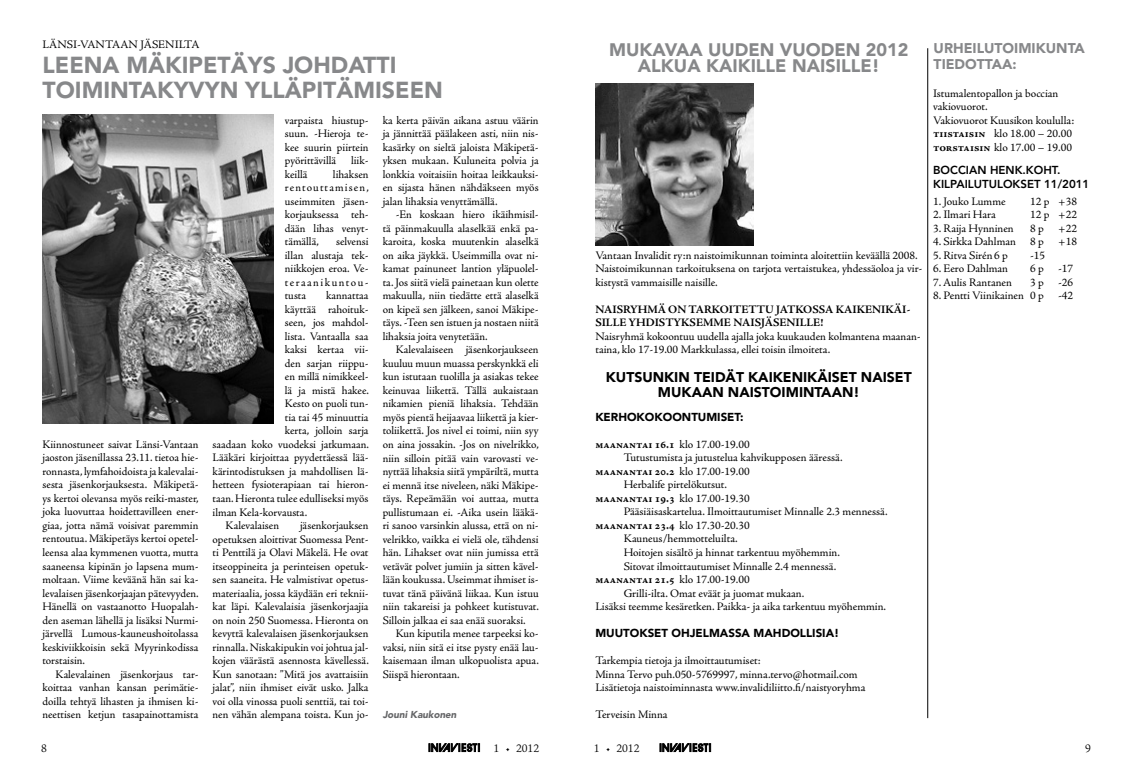
<style>
.page{position:relative;width:1134px;height:766px;background:#fff}
.page>*{position:absolute;margin:0;border:0;box-sizing:border-box;transform-origin:0 0}
.t1{font:900 23px/25px "Avenir";color:#87888a}
.t2{font:900 18px/16px "Avenir";color:#87888a;text-align:center}
.t3{font:900 14px/15px "Avenir";color:#000;text-align:center}
.t4{font:900 14px/16px "Avenir";color:#87888a}
.t5{font:300 12px "Adobe Jenson Pro";color:#000}
.t6{font:11.5px/13.5px "Adobe Jenson Pro";color:#000;text-align:justify}
.t7{font:700 11.5px/13.5px "Adobe Jenson Pro";color:#000}
.t8{font:900 11.5px "Avenir";color:#000}
.t9{font:800 11.5px/13.5px "Avenir";color:#000}
.t10{font:italic 900 10px "Avenir";color:#646567}
.s1{font-weight:700}
</style>
<div class="page">
<svg style="left:429px;top:743px;width:51px;height:8px"></svg>
<svg style="left:660px;top:743px;width:51px;height:8px"></svg>
<img style="left:595px;top:83px;width:158px;height:162px">
<hr style="left:927px;top:48px;width:1px;height:670px;background:#000">
<img style="left:43px;top:115px;width:230px;height:308px">
<p class="t6" style="left:43px;top:38px;width:159px">LÄNSI-VANTAAN JÄSENILTA</p>
<h1 class="t1" style="left:43px;top:53px;width:402px">LEENA MÄKIPETÄYS JOHDATTI<br>TOIMINTAKYVYN YLLÄPITÄMISEEN</h1>
<p class="t6" style="left:43px;top:437px;width:158px">Kiinnostuneet saivat Länsi-Vantaan jaoston jäsenillassa 23.11. tietoa hie&shy;ronnasta, lymfahoidoista ja kalevalai&shy;sesta jäsenkorjauksesta. Mäkipetä&shy;ys kertoi olevansa myös reiki-master, joka luovuttaa hoidettavilleen ener&shy;giaa, jotta nämä voisivat paremmin rentoutua. Mäkipetäys kertoi opetel&shy;leensa alaa kymmenen vuotta, mutta saaneensa kipinän jo lapsena mum&shy;moltaan. Viime keväänä hän sai ka&shy;levalaisen jäsenkorjaajan pätevyyden.<br>Hänellä on vastaanotto Huopalah&shy;den aseman lähellä ja lisäksi Nurmi&shy;järvellä Lumous-kauneushoitolassa keskiviikkoisin sekä Myyrinkodissa torstaisin.</p>
<p class="t6" style="left:43px;top:667px;width:157px;text-indent:13px">Kalevalainen jäsenkorjaus tar&shy;koittaa vanhan kansan perimätie&shy;doilla tehtyä lihasten ja ihmisen ki&shy;neettisen ketjun tasapainottamista</p>
<p class="t6" style="left:285px;top:113px;width:85px">varpaista hiustup&shy;suun. -Hieroja te&shy;kee suurin piirtein pyörittävillä</p>
<p class="t6" style="left:351px;top:154px;width:19px">liik-</p>
<p class="t6" style="left:285px;top:167px;width:24px">keillä</p>
<p class="t6" style="left:285px;top:167px;width:86px;text-indent:48px">lihaksen rentouttamisen, useimmiten jäsen&shy;korjauksessa teh&shy;dään lihas venyt&shy;tämällä,</p>
<p class="t6" style="left:285px;top:235px;width:85px;text-indent:51px">selvensi illan alustaja tek&shy;niikkojen eroa. Ve&shy;teraanikuntou&shy;tusta</p>
<p class="t6" style="left:326px;top:289px;width:44px">kannattaa</p>
<p class="t6" style="left:285px;top:302px;width:85px">käyttää rahoituk-</p>
<p class="t6" style="left:285px;top:316px;width:85px">seen, jos mahdol-</p>
<p class="t6" style="left:285px;top:329px;width:85px">lista. Vantaalla saa</p>
<p class="t6" style="left:285px;top:343px;width:85px">kaksi kertaa vii-</p>
<p class="t6" style="left:285px;top:356px;width:85px">den sarjan riippu-</p>
<p class="t6" style="left:285px;top:370px;width:85px">en millä nimikkeel-</p>
<p class="t6" style="left:285px;top:383px;width:86px">lä ja mistä hakee.</p>
<p class="t6" style="left:285px;top:397px;width:85px">Kesto on puoli tun-</p>
<p class="t6" style="left:285px;top:410px;width:85px">tia tai 45 minuuttia</p>
<p class="t6" style="left:285px;top:424px;width:85px">kerta, jolloin sarja</p>
<p class="t6" style="left:213px;top:437px;width:158px">saadaan koko vuodeksi jatkumaan.</p>
<p class="t6" style="left:213px;top:451px;width:157px">Lääkäri kirjoittaa pyydettäessä lää-</p>
<p class="t6" style="left:213px;top:464px;width:157px">kärintodistuksen ja mahdollisen lä-</p>
<p class="t6" style="left:213px;top:478px;width:157px">hetteen fysioterapiaan tai hieron-</p>
<p class="t6" style="left:213px;top:491px;width:157px">taan. Hieronta tulee edulliseksi myös</p>
<p class="t6" style="left:213px;top:505px;width:96px">ilman Kela-korvausta.</p>
<p class="t6" style="left:226px;top:518px;width:55px">Kalevalaisen</p>
<p class="t6" style="left:213px;top:518px;width:158px;text-indent:87px">jäsenkorjauksen opetuksen aloittivat Suomessa Pent&shy;ti Penttilä ja Olavi Mäkelä. He ovat itseoppineita ja perinteisen opetuk&shy;sen saaneita. He valmistivat opetus&shy;materiaalia, jossa käydään eri teknii&shy;kat läpi. Kalevalaisia jäsenkorjaajia on noin 250 Suomessa. Hieronta on kevyttä kalevalaisen jäsenkorjauksen rinnalla. Niskakipukin voi johtua jal&shy;kojen väärästä asennosta kävellessä.<br>Kun sanotaan: ”Mitä jos avattaisiin jalat”, niin ihmiset eivät usko. Jalka voi olla vinossa puoli senttiä, tai toi&shy;nen vähän alempana toista. Kun jo-</p>
<p class="t6" style="left:383px;top:113px;width:157px">ka kerta päivän aikana astuu väärin ja jännittää päälakeen asti, niin nis&shy;kasärky on sieltä jaloista Mäkipetä&shy;yksen mukaan. Kuluneita polvia ja lonkkia voitaisiin hoitaa leikkauksi&shy;en sijasta hänen nähdäkseen myös jalan lihaksia venyttämällä.</p>
<p class="t6" style="left:383px;top:208px;width:157px;text-indent:13px">-En koskaan hiero ikäihmisil&shy;tä päinmakuulla alaselkää enkä pa&shy;karoita, koska muutenkin alaselkä on aika jäykkä. Useimmilla ovat ni&shy;kamat painuneet lantion yläpuolel&shy;ta. Jos siitä vielä painetaan kun olette makuulla, niin tiedätte että alaselkä on kipeä sen jälkeen, sanoi Mäkipe&shy;täys. -Teen sen istuen ja nostaen niitä lihaksia joita venytetään.</p>
<p class="t6" style="left:383px;top:343px;width:158px;text-indent:13px">Kalevalaiseen jäsenkorjaukseen kuuluu muun muassa perskynkkä eli kun istutaan tuolilla ja asiakas tekee keinuvaa liikettä. Tällä aukaistaan nikamien pieniä lihaksia. Tehdään myös pientä heijaavaa liikettä ja kier&shy;toliikettä. Jos nivel ei toimi, niin syy on aina jossakin. -Jos on nivelrikko, niin silloin pitää vain varovasti ve&shy;nyttää lihaksia siitä ympäriltä, mutta ei mennä itse niveleen, näki Mäkipe&shy;täys. Repeämään voi auttaa, mutta pullistumaan ei. -Aika usein lääkä&shy;ri sanoo varsinkin alussa, että on ni&shy;velrikko, vaikka ei vielä ole, tähdensi hän. Lihakset ovat niin jumissa että vetävät polvet jumiin ja sitten kävel&shy;lään koukussa. Useimmat ihmiset is&shy;tuvat tänä päivänä liikaa. Kun istuu niin takareisi ja pohkeet kutistuvat.<br>Silloin jalkaa ei saa enää suoraksi.</p>
<p class="t6" style="left:383px;top:626px;width:158px;text-indent:13px">Kun kiputila menee tarpeeksi ko&shy;vaksi, niin sitä ei itse pysty enää lau&shy;kaisemaan ilman ulkopuolista apua.<br>Siispä hierontaan.</p>
<p class="t10" style="left:383px;top:708px;width:75px">Jouni Kaukonen</p>
<h2 class="t2" style="left:609px;top:42px;width:301px">MUKAVAA UUDEN VUODEN 2012<br>ALKUA KAIKILLE NAISILLE!</h2>
<p class="t4" style="left:934px;top:40px;width:153px">URHEILUTOIMIKUNTA<br>TIEDOTTAA:</p>
<p class="t6" style="left:595px;top:248px;width:328px;text-align:left">Vantaan Invalidit ry:n naistoimikunnan toiminta aloitettiin keväällä 2008.<br>Naistoimikunnan tarkoituksena on tarjota vertaistukea, yhdessäoloa ja vir&shy;kistystä vammaisille naisille.</p>
<p class="t7" style="left:595px;top:302px;width:316px">NAISRYHMÄ ON TARKOITETTU JATKOSSA KAIKENIKÄI-<br>SILLE YHDISTYKSEMME NAISJÄSENILLE!</p>
<p class="t6" style="left:595px;top:329px;width:327px">Naisryhmä kokoontuu uudella ajalla joka kuukauden kolmantena maanan&shy;taina, klo 17-19.00 Markkulassa, ellei toisin ilmoiteta.</p>
<p class="t3" style="left:606px;top:369px;width:307px">KUTSUNKIN TEIDÄT KAIKENIKÄISET NAISET<br>MUKAAN NAISTOIMINTAAN!</p>
<p class="t8" style="left:595px;top:410px;width:150px">KERHOKOKOONTUMISET:</p>
<p class="t6" style="left:595px;top:437px;width:156px"><span class="s1">maanantai 16.1</span> klo 17.00-19.00</p>
<p class="t6" style="left:624px;top:451px;width:220px">Tutustumista ja jutustelua kahvikupposen ääressä.</p>
<p class="t6" style="left:595px;top:464px;width:156px"><span class="s1">maanantai 20.2</span> klo 17.00-19.00</p>
<p class="t6" style="left:624px;top:478px;width:105px">Herbalife pirtelökutsut.</p>
<p class="t6" style="left:595px;top:491px;width:156px"><span class="s1">maanantai 19.3</span> klo 17.00-19.30</p>
<p class="t6" style="left:624px;top:505px;width:265px">Pääsiäisaskartelua. Ilmoittautumiset Minnalle 2.3 mennessä.</p>
<p class="t6" style="left:595px;top:518px;width:156px"><span class="s1">maanantai 23.4</span> klo 17.30-20.30</p>
<p class="t6" style="left:624px;top:532px;width:116px">Kauneus/hemmotteluilta.</p>
<p class="t6" style="left:624px;top:545px;width:218px">Hoitojen sisältö ja hinnat tarkentuu myöhemmin.</p>
<p class="t6" style="left:624px;top:559px;width:214px">Sitovat ilmoittautumiset Minnalle 2.4 mennessä.</p>
<p class="t6" style="left:595px;top:572px;width:156px"><span class="s1">maanantai 21.5</span> klo 17.00-19.00</p>
<p class="t6" style="left:624px;top:586px;width:182px">Grilli-ilta. Omat eväät ja juomat mukaan.</p>
<p class="t6" style="left:595px;top:599px;width:292px">Lisäksi teemme kesäretken. Paikka- ja aika tarkentuu myöhemmin.</p>
<p class="t8" style="left:595px;top:626px;width:245px">MUUTOKSET OHJELMASSA MAHDOLLISIA!</p>
<p class="t6" style="left:595px;top:653px;width:272px;text-align:left">Tarkempia tietoja ja ilmoittautumiset:<br>Minna Tervo puh.050-5769997, minna.tervo@hotmail.com<br>Lisätietoja naistoiminnasta www.invalidiliitto.fi/naistyoryhma</p>
<p class="t6" style="left:595px;top:707px;width:74px">Terveisin Minna</p>
<p class="t6" style="left:933px;top:86px;width:143px;text-align:left">Istumalentopallon ja boccian vakiovuorot.<br>Vakiovuorot Kuusikon koululla: <span class="s1">tiistaisin</span> klo 18.00 – 20.00 <span class="s1">torstaisin</span> klo 17.00 – 19.00</p>
<p class="t9" style="left:933px;top:163px;width:158px">BOCCIAN HENK.KOHT.<br>KILPAILUTULOKSET 11/2011</p>
<p class="t6" style="left:933px;top:194px;width:74px">1. Jouko Lumme</p>
<p class="t6" style="left:1030px;top:194px;width:48px">12 p +38</p>
<p class="t6" style="left:933px;top:208px;width:64px">2. Ilmari Hara</p>
<p class="t6" style="left:1030px;top:208px;width:48px">12 p +22</p>
<p class="t6" style="left:933px;top:221px;width:82px">3. Raija Hynninen</p>
<p class="t6" style="left:1030px;top:221px;width:48px">8 p +22</p>
<p class="t6" style="left:933px;top:235px;width:145px">4. Sirkka Dahlman 8 p +18</p>
<p class="t6" style="left:933px;top:248px;width:76px">5. Ritva Sirén 6 p</p>
<p class="t6" style="left:1030px;top:248px;width:17px">-15</p>
<p class="t6" style="left:933px;top:262px;width:77px">6. Eero Dahlman</p>
<p class="t6" style="left:1030px;top:262px;width:45px">6 p -17</p>
<p class="t6" style="left:933px;top:275px;width:80px">7. Aulis Rantanen</p>
<p class="t6" style="left:1030px;top:275px;width:45px">3 p -26</p>
<p class="t6" style="left:933px;top:289px;width:142px">8. Pentti Viinikainen 0 p -42</p>
<p class="t5" style="left:41px;top:740px;width:7px">8</p>
<p class="t5" style="left:494px;top:740px;width:47px">1 • 2012</p>
<p class="t5" style="left:594px;top:740px;width:47px">1 • 2012</p>
<p class="t5" style="left:1085px;top:740px;width:7px">9</p>
</div>
